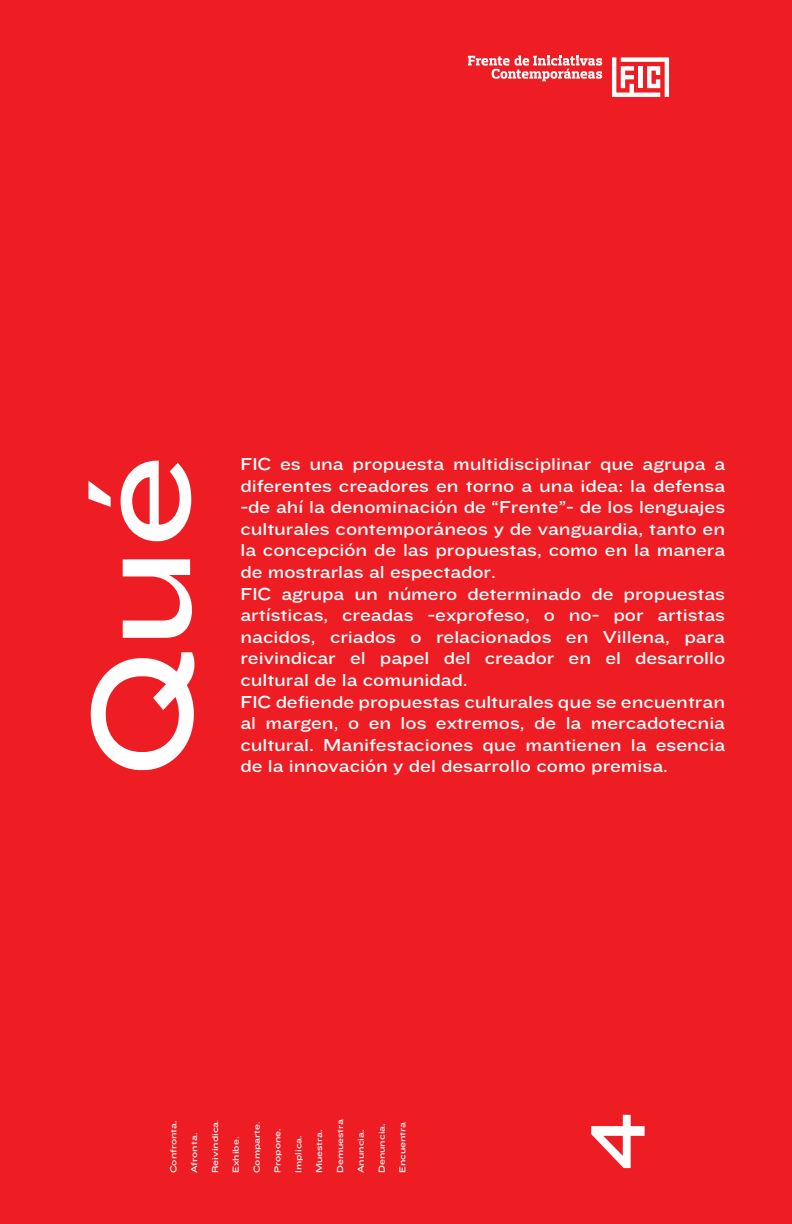
<style>
.page{position:relative;width:792px;height:1224px;background:#ee1d23}
.page>*{position:absolute;margin:0;border:0;box-sizing:border-box;transform-origin:0 0}
.t1{font:144px "Knockout HTF34 Junior Sumo";color:#fff}
.t2{font:80.2px "Knockout HTF34 Junior Sumo";color:#fff}
.t3{font:18px/21.6px "Knockout HTF33 Junior Heviwt";color:#fff}
.t4{font:9px "Knockout HTF34 Junior Sumo";color:#fff}
.s1{color:#9a9d9e}
</style>
<div class="page">
<svg style="left:612px;top:57px;width:57px;height:40px"></svg>
<svg style="left:468px;top:56px;width:134px;height:25px"></svg>
<h1 class="t1" style="left:60px;top:778px;width:326px;rotate:-90deg">Qué</h1>
<p class="t3" style="left:240px;top:453px;width:486px">FIC es una propuesta multidisciplinar que agrupa a diferentes creadores en torno a una idea: la defensa -de ahí la denominación de “Frente”- de los lenguajes culturales contemporáneos y de vanguardia, tanto en la concepción de las propuestas, como en la manera de mostrarlas al espectador.<br>FIC agrupa un número determinado de propuestas artísticas, creadas -exprofeso, o no- por artistas nacidos, criados o relacionados en Villena, para reivindicar el papel del creador en el desarrollo cultural de la comunidad.<br>FIC defiende propuestas culturales que se encuentran al margen, o en los extremos, de la mercadotecnia cultural. Manifestaciones que mantienen la esencia</p>
<p class="t3" style="left:240px;top:756px;width:429px">de la innovación y del desarrollo como premisa.</p>
<p class="t4" style="left:168px;top:1173px;width:55px;rotate:-90deg">Confronta.</p>
<p class="t4" style="left:189px;top:1173px;width:42px;rotate:-90deg">Afronta.</p>
<p class="t4" style="left:210px;top:1173px;width:56px;rotate:-90deg">Reivindica<span class="s1">.</span></p>
<p class="t4" style="left:231px;top:1173px;width:38px;rotate:-90deg">Exhibe.</p>
<p class="t4" style="left:252px;top:1173px;width:53px;rotate:-90deg">Comparte.</p>
<p class="t4" style="left:272px;top:1173px;width:46px;rotate:-90deg">Propone.</p>
<p class="t4" style="left:293px;top:1173px;width:39px;rotate:-90deg">Implica.</p>
<p class="t4" style="left:314px;top:1173px;width:46px;rotate:-90deg">Muestra.</p>
<p class="t4" style="left:335px;top:1173px;width:56px;rotate:-90deg">Demuestra</p>
<p class="t4" style="left:356px;top:1173px;width:45px;rotate:-90deg">Anuncia.</p>
<p class="t4" style="left:377px;top:1173px;width:51px;rotate:-90deg">Denuncia.</p>
<p class="t4" style="left:397px;top:1173px;width:53px;rotate:-90deg">Encuentra</p>
<h2 class="t2" style="left:572px;top:1172px;width:64px;rotate:-90deg">4</h2>
</div>
